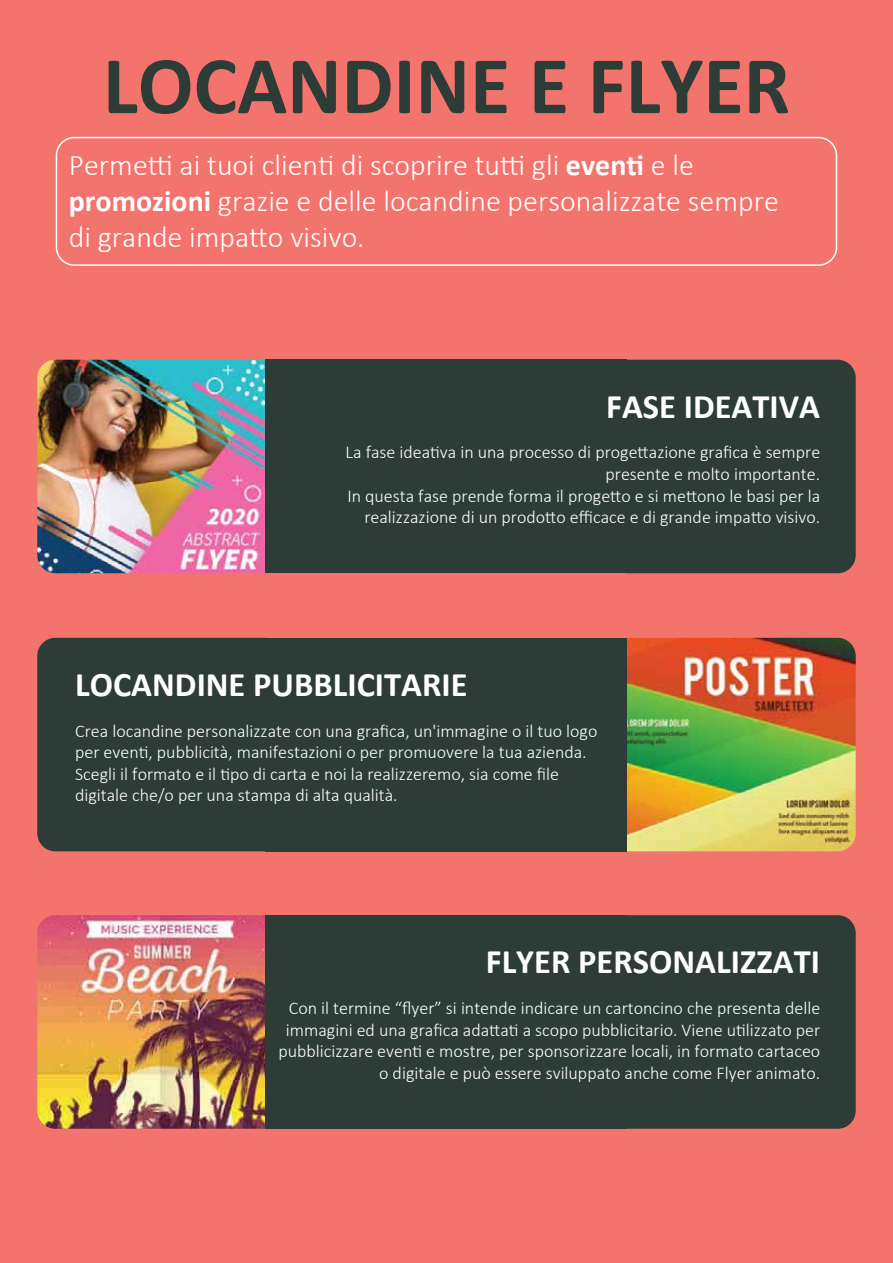
<style>
.page{position:relative;width:893px;height:1263px;background:#f3736d}
.page>*{position:absolute;margin:0;border:0;box-sizing:border-box;transform-origin:0 0}
.t1{font:700 82.5px "Calibri";color:#2e3c37}
.t2{font:700 34.5px "Calibri";color:#fff}
.t3{font:300 30px/36px "Calibri";color:#fff}
.t4{font:300 18px/21.6px "Calibri";color:#fff;text-align:right}
.s1{font-weight:700}
</style>
<div class="page">
<img style="left:627px;top:638px;width:229px;height:213px">
<div style="left:37px;top:638px;width:246px;height:213px;background:#2e3c37;border-radius:18px"></div>
<div style="left:610px;top:915px;width:246px;height:214px;background:#2e3c37;border-radius:18px"></div>
<img style="left:37px;top:915px;width:229px;height:214px">
<div style="left:610px;top:360px;width:246px;height:213px;background:#2e3c37;border-radius:18px"></div>
<img style="left:37px;top:360px;width:229px;height:213px">
<div style="left:266px;top:360px;width:361px;height:213px;background:#2e3c37"></div>
<div style="left:266px;top:638px;width:361px;height:213px;background:#2e3c37"></div>
<div style="left:266px;top:915px;width:361px;height:214px;background:#2e3c37"></div>
<div style="left:56px;top:137px;width:781px;height:129px;border:2px solid #fff;border-radius:18px"></div>
<h1 class="t1" style="left:103px;top:27px;width:689px">LOCANDINE E FLYER</h1>
<h3 class="t3" style="left:69px;top:146px;width:711px">Permetti ai tuoi clienti di scoprire tutti gli <span class="s1">eventi</span> e le <span class="s1">promozioni</span> grazie e delle locandine personalizzate sempre di grande impatto visivo.</h3>
<h2 class="t2" style="left:606px;top:382px;width:215px">FASE IDEATIVA</h2>
<p class="t4" style="left:346px;top:441px;width:476px">La fase ideativa in una processo di progettazione grafica è sempre presente e molto importante.<br>In questa fase prende forma il progetto e si mettono le basi per la realizzazione di un prodotto efficace e di grande impatto visivo.</p>
<h2 class="t2" style="left:75px;top:660px;width:394px">LOCANDINE PUBBLICITARIE</h2>
<p class="t4" style="left:75px;top:720px;width:524px;text-align:left">Crea locandine personalizzate con una grafica, un'immagine o il tuo logo per eventi, pubblicità, manifestazioni o per promuovere la tua azienda.<br>Scegli il formato e il tipo di carta e noi la realizzeremo, sia come file digitale che/o per una stampa di alta qualità.</p>
<h2 class="t2" style="left:486px;top:937px;width:336px">FLYER PERSONALIZZATI</h2>
<p class="t4" style="left:278px;top:997px;width:543px">Con il termine “flyer” si intende indicare un cartoncino che presenta delle immagini ed una grafica adattati a scopo pubblicitario. Viene utilizzato per pubblicizzare eventi e mostre, per sponsorizzare locali, in formato cartaceo o digitale e può essere sviluppato anche come Flyer animato.</p>
</div>
